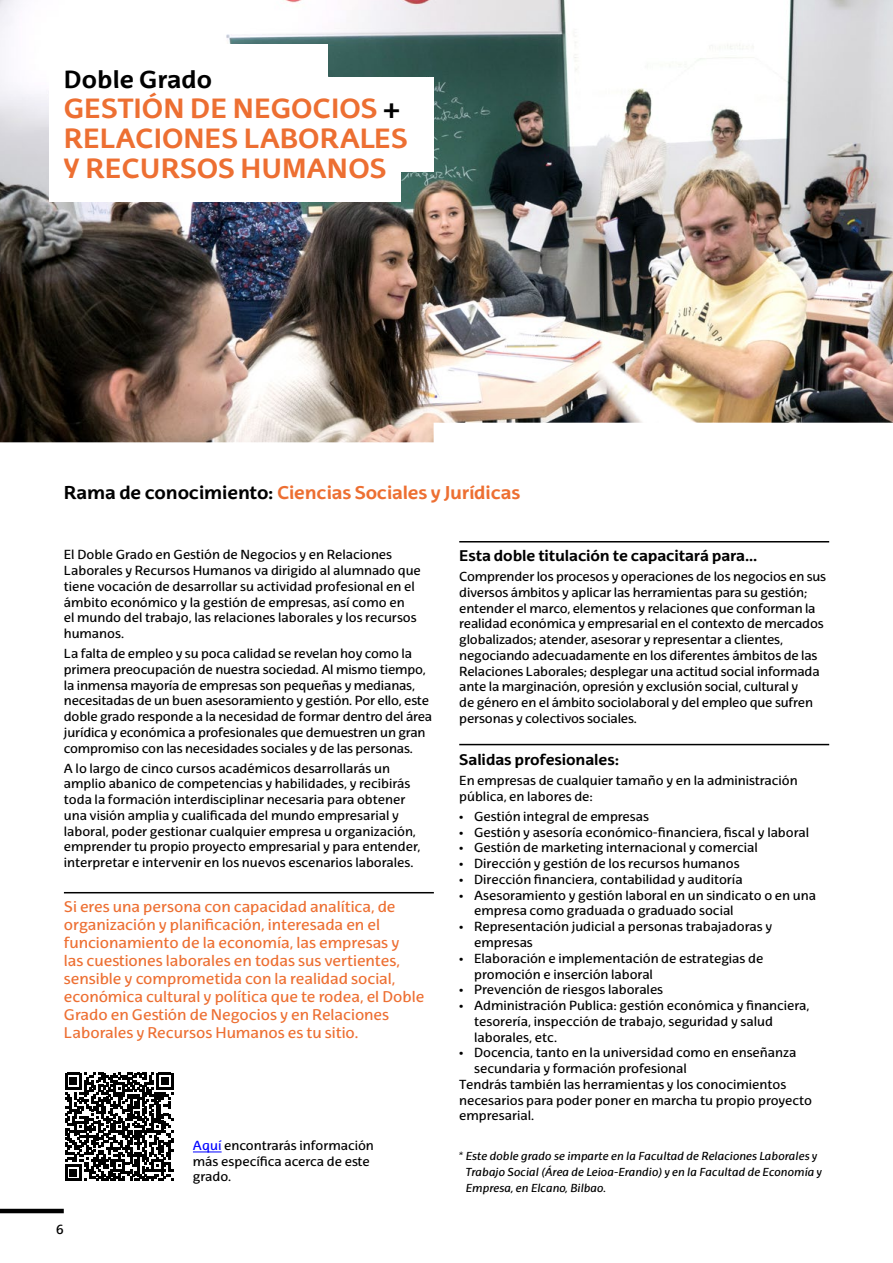
<style>
.page{position:relative;width:893px;height:1263px;background:#fff}
.page>*{position:absolute;margin:0;border:0;box-sizing:border-box;transform-origin:0 0}
.t1{font:700 27px/30px "EHU Sans";color:#ed6f32}
.t2{font:700 24px "EHU Sans";color:#000}
.Párrafo_ESP{font:700 18px "EHU Sans";letter-spacing:-.01em;color:#ed6f32}
.t3{font:15px/18px "EHU Sans";color:#ed6f32}
.Párrafo_ESP-2{font:700 15px "EHU Sans";letter-spacing:-.01em;color:#000}
.t4{font:13.5px "EHU Sans";color:#000}
.t5{font:12.75px/15.8px "EHU Sans";color:#000}
.t6{font:italic 11.25px/15.8px "EHU Sans";color:#000}
.s1{color:#000}
.s2{color:#00f}
</style>
<div class="page">
<hr style="left:0;top:1209px;width:64px;height:4px;background:#000">
<img style="left:0;top:0;width:893px;height:442px">
<svg style="left:434px;top:423px;width:459px;height:19px"></svg>
<svg style="left:0;top:442px;width:830px;height:101px"></svg>
<div style="left:49px;top:78px;width:385px;height:61px;background:#fff"></div>
<div style="left:49px;top:100px;width:385px;height:71px;background:#fff"></div>
<div style="left:49px;top:44px;width:278px;height:61px;background:#fff"></div>
<div style="left:49px;top:140px;width:352px;height:62px;background:#fff"></div>
<hr style="left:459px;top:541px;width:370px;height:1px;background:#000">
<hr style="left:64px;top:892px;width:370px;height:1px;background:#000">
<hr style="left:459px;top:744px;width:370px;height:1px;background:#000">
<svg style="left:65px;top:1073px;width:108px;height:108px"></svg>
<svg style="left:193px;top:1151px;width:29px;height:1px"></svg>
<p class="t2" style="left:64px;top:64px;width:150px">Doble Grado</p>
<p class="t1" style="left:64px;top:93px;width:346px">GESTIÓN DE NEGOCIOS <span class="s1">+<br></span>RELACIONES LABORALES<br>Y RECURSOS HUMANOS</p>
<p class="Párrafo_ESP" style="left:64px;top:481px;width:458px"><span class="s1">Rama de conocimiento:</span> Ciencias Sociales y Jurídicas</p>
<p class="t5" style="left:64px;top:547px;width:358px">El Doble Grado en Gestión de Negocios y en Relaciones Laborales y Recursos Humanos va dirigido al alumnado que tiene vocación de desarrollar su actividad profesional en el ámbito económico y la gestión de empresas, así como en<br>el mundo del trabajo, las relaciones laborales y los recursos humanos.</p>
<p class="t5" style="left:64px;top:646px;width:370px">La falta de empleo y su poca calidad se revelan hoy como la primera preocupación de nuestra sociedad. Al mismo tiempo, la inmensa mayoría de empresas son pequeñas y medianas, necesitadas de un buen asesoramiento y gestión. Por ello, este doble grado responde a la necesidad de formar dentro del área jurídica y económica a profesionales que demuestren un gran compromiso con las necesidades sociales y de las personas.</p>
<p class="t5" style="left:64px;top:760px;width:358px">A lo largo de cinco cursos académicos desarrollarás un amplio abanico de competencias y habilidades, y recibirás toda la formación interdisciplinar necesaria para obtener una visión amplia y cualificada del mundo empresarial y laboral, poder gestionar cualquier empresa u organización, emprender tu propio proyecto empresarial y para entender, interpretar e intervenir en los nuevos escenarios laborales.</p>
<p class="t3" style="left:64px;top:897px;width:362px">Si eres una persona con capacidad analítica, de organización y planificación, interesada en el funcionamiento de la economía, las empresas y<br>las cuestiones laborales en todas sus vertientes, sensible y comprometida con la realidad social, económica cultural y política que te rodea, el Doble Grado en Gestión de Negocios y en Relaciones Laborales y Recursos Humanos es tu sitio.</p>
<p class="t4" style="left:56px;top:1221px;width:9px">6</p>
<p class="t5" style="left:193px;top:1137px;width:182px"><span class="s2">Aquí</span> encontrarás información más específica acerca de este grado.</p>
<p class="Párrafo_ESP-2" style="left:459px;top:546px;width:300px">Esta doble titulación te capacitará para…</p>
<p class="t5" style="left:459px;top:569px;width:368px">Comprender los procesos y operaciones de los negocios en sus diversos ámbitos y aplicar las herramientas para su gestión; entender el marco, elementos y relaciones que conforman la realidad económica y empresarial en el contexto de mercados globalizados; atender, asesorar y representar a clientes, negociando adecuadamente en los diferentes ámbitos de las Relaciones Laborales; desplegar una actitud social informada ante la marginación, opresión y exclusión social, cultural y<br>de género en el ámbito sociolaboral y del empleo que sufren personas y colectivos sociales.</p>
<p class="Párrafo_ESP-2" style="left:459px;top:750px;width:161px">Salidas profesionales:</p>
<p class="t5" style="left:459px;top:773px;width:340px">En empresas de cualquier tamaño y en la administración pública, en labores de:</p>
<p class="t5" style="left:459px;top:808px;width:191px">• Gestión integral de empresas</p>
<p class="t5" style="left:459px;top:824px;width:351px">• Gestión y asesoría económico-financiera, fiscal y laboral</p>
<p class="t5" style="left:459px;top:840px;width:300px">• Gestión de marketing internacional y comercial</p>
<p class="t5" style="left:459px;top:856px;width:282px">• Dirección y gestión de los recursos humanos</p>
<p class="t5" style="left:459px;top:871px;width:285px">• Dirección financiera, contabilidad y auditoría</p>
<p class="t5" style="left:474px;top:887px;width:343px;text-indent:-15px">• Asesoramiento y gestión laboral en un sindicato o en una empresa como graduada o graduado social</p>
<p class="t5" style="left:474px;top:919px;width:299px;text-indent:-15px">• Representación judicial a personas trabajadoras y empresas</p>
<p class="t5" style="left:474px;top:950px;width:291px;text-indent:-15px">• Elaboración e implementación de estrategias de promoción e inserción laboral</p>
<p class="t5" style="left:459px;top:982px;width:205px">• Prevención de riesgos laborales</p>
<p class="t5" style="left:474px;top:997px;width:337px;text-indent:-15px">• Administración Publica: gestión económica y financiera, tesorería, inspección de trabajo, seguridad y salud laborales, etc.</p>
<p class="t5" style="left:474px;top:1045px;width:324px;text-indent:-15px">• Docencia, tanto en la universidad como en enseñanza secundaria y formación profesional</p>
<p class="t5" style="left:459px;top:1076px;width:354px">Tendrás también las herramientas y los conocimientos necesarios para poder poner en marcha tu propio proyecto empresarial.</p>
<p class="t6" style="left:466px;top:1148px;width:358px;text-indent:-7px">* Este doble grado se imparte en la Facultad de Relaciones Laborales y<br>Trabajo Social (Área de Leioa-Erandio) y en la Facultad de Economía y<br>Empresa, en Elcano, Bilbao.</p>
</div>
